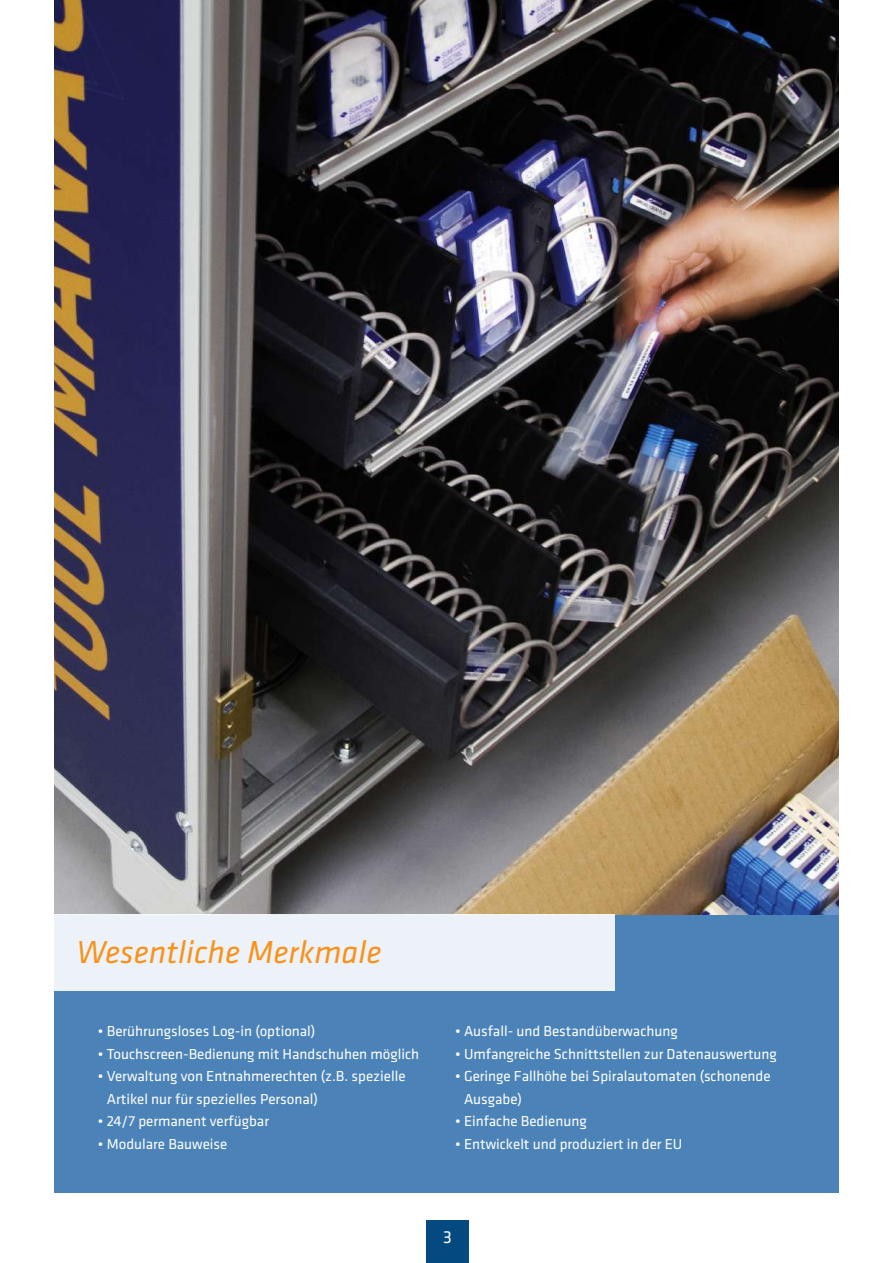
<style>
.page{position:relative;width:893px;height:1263px;background:#fff}
.page>*{position:absolute;margin:0;border:0;box-sizing:border-box;transform-origin:0 0}
.t1{font:italic 33px "Klavika";color:#f7931d}
.t2{font:18px "Klavika";color:#fff}
.t3{font:15px/22.5px "Klavika";color:#fff}
</style>
<div class="page">
<div style="left:426px;top:1220px;width:43px;height:43px;background:#044a80"></div>
<div style="left:54px;top:914px;width:785px;height:279px;background:#4b83b8"></div>
<img style="left:54px;top:0;width:785px;height:914px">
<div style="left:38px;top:914px;width:576px;height:77px;background:#ecf2f7"></div>
<h1 class="t1" style="left:77px;top:934px;width:306px">Wesentliche Merkmale</h1>
<p class="t3" style="left:98px;top:1020px;width:219px">• Berührungsloses Log-in (optional)</p>
<p class="t3" style="left:98px;top:1043px;width:323px">• Touchscreen-Bedienung mit Handschuhen möglich</p>
<p class="t3" style="left:107px;top:1065px;width:300px;text-indent:-9px">• Verwaltung von Entnahmerechten (z.B. spezielle<br>Artikel nur für spezielles Personal)</p>
<p class="t3" style="left:98px;top:1110px;width:173px">• 24/7 permanent verfügbar</p>
<p class="t3" style="left:98px;top:1133px;width:131px">• Modulare Bauweise</p>
<p class="t3" style="left:455px;top:1020px;width:224px">• Ausfall- und Bestandüberwachung</p>
<p class="t3" style="left:455px;top:1043px;width:323px">• Umfangreiche Schnittstellen zur Datenauswertung</p>
<p class="t3" style="left:464px;top:1065px;width:308px;text-indent:-9px">• Geringe Fallhöhe bei Spiralautomaten (schonende<br>Ausgabe)</p>
<p class="t3" style="left:455px;top:1110px;width:133px">• Einfache Bedienung</p>
<p class="t3" style="left:455px;top:1133px;width:229px">• Entwickelt und produziert in der EU</p>
<p class="t2" style="left:443px;top:1227px;width:10px">3</p>
</div>
